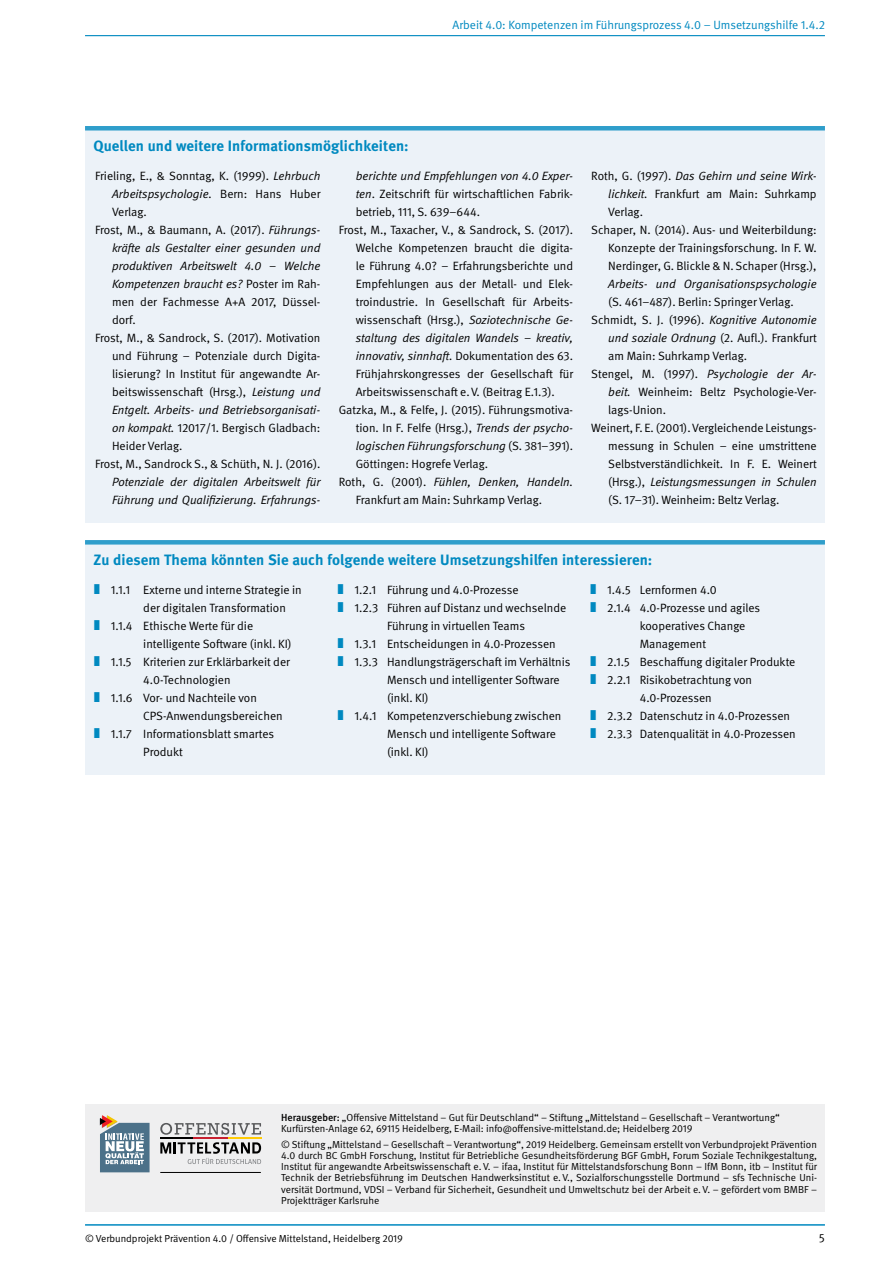
<style>
.page{position:relative;width:893px;height:1263px;background:#fff}
.page>*{position:absolute;margin:0;border:0;box-sizing:border-box;transform-origin:0 0}
.L_H3_Quellen{font:700 15px "DGUV Meta";letter-spacing:.005em;color:#0089c0}
.L_Quellen{font:12px/18px "DGUV Meta";color:#000}
.L_Quellen-2{font:italic 12px/18px "DGUV Meta";color:#000;text-align:justify}
.t1{font:12px "DGUV Meta";color:#0089c0}
.t2{font:10.2px/11.2px "DGUV Meta";color:#000}
.s1{font-style:italic}
.s2{font-style:normal}
.s3{font-weight:500}
</style>
<div class="page">
<hr style="left:85px;top:35px;width:740px;height:1px;background:#0089c0">
<hr style="left:85px;top:1224px;width:740px;height:2px;background:#0089c0">
<div style="left:85px;top:1105px;width:740px;height:107px;background:#efeff0"></div>
<svg style="left:100px;top:1115px;width:50px;height:57px"></svg>
<hr style="left:160px;top:1172px;width:101px;height:1px;background:#000">
<hr style="left:160px;top:1137px;width:34px;height:2px;background:#000">
<hr style="left:193px;top:1137px;width:35px;height:2px;background:#c72030">
<hr style="left:228px;top:1137px;width:33px;height:2px;background:#ffcb05">
<svg style="left:160px;top:1123px;width:101px;height:12px"></svg>
<svg style="left:160px;top:1142px;width:101px;height:22px"></svg>
<div style="left:85px;top:126px;width:740px;height:396px;background:#ecf2f8"></div>
<div style="left:85px;top:126px;width:740px;height:5px;background:#2f9ecb"></div>
<div style="left:85px;top:540px;width:740px;height:234px;background:#ecf2f8"></div>
<div style="left:85px;top:540px;width:740px;height:5px;background:#2f9ecb"></div>
<p class="t1" style="left:453px;top:18px;width:374px">Arbeit 4.0: Kompetenzen im Führungsprozess 4.0 – Umsetzungshilfe 1.4.2</p>
<p class="L_H3_Quellen" style="left:94px;top:137px;width:317px">Quellen und weitere Informationsmöglichkeiten:</p>
<p class="L_Quellen" style="left:112px;top:167px;width:210px;text-align:justify;text-indent:-17px">Frieling, E., &amp; Sonntag, K. (1999). <span class="s1">Lehrbuch Arbeitspsychologie.</span> Bern: Hans Huber Verlag.</p>
<p class="L_Quellen-2" style="left:112px;top:221px;width:210px;text-indent:-17px"><span class="s2">Frost, M., &amp; Baumann, A. (2017).</span> Führungs&shy;kräfte als Gestalter einer gesunden und produktiven Arbeitswelt 4.0 – Welche Kompetenzen braucht es? <span class="s2">Poster im Rah&shy;men der Fachmesse A+A 2017, Düssel&shy;dorf.</span></p>
<p class="L_Quellen" style="left:112px;top:329px;width:210px;text-align:justify;text-indent:-17px">Frost, M., &amp; Sandrock, S. (2017). Motivation und Führung – Potenziale durch Digita&shy;lisierung? In Institut für angewandte Ar&shy;beitswissenschaft (Hrsg.), <span class="s1">Leistung und Entgelt. Arbeits- und Betriebsorganisati&shy;on kompakt.</span> 12017/1. Bergisch Gladbach:<br>Heider Verlag.</p>
<p class="L_Quellen-2" style="left:112px;top:455px;width:210px;text-indent:-17px"><span class="s2">Frost, M., Sandrock S., &amp; Schüth, N. J. (2016).<br></span>Potenziale der digitalen Arbeitswelt für Führung und Qualifizierung. Erfahrungs-</p>
<p class="L_Quellen" style="left:356px;top:167px;width:219px;text-align:justify"><span class="s1">berichte und Empfehlungen von 4.0 Exper&shy;ten</span>. Zeitschrift für wirtschaftlichen Fabrik&shy;betrieb, 111, S. 639–644.</p>
<p class="L_Quellen" style="left:356px;top:221px;width:219px;text-align:justify;text-indent:-17px">Frost, M., Taxacher, V., &amp; Sandrock, S. (2017).<br>Welche Kompetenzen braucht die digita&shy;le Führung 4.0? – Erfahrungsberichte und Empfehlungen aus der Metall- und Elek&shy;troindustrie. In Gesellschaft für Arbeits&shy;wissenschaft (Hrsg.), <span class="s1">Soziotechnische Ge&shy;staltung des digitalen Wandels – kreativ, innovativ, sinnhaft.</span> Dokumentation des 63.<br>Frühjahrskongresses der Gesellschaft für Arbeitswissenschaft e.V. (Beitrag E.1.3).</p>
<p class="L_Quellen" style="left:356px;top:401px;width:219px;text-align:justify;text-indent:-17px">Gatzka, M., &amp; Felfe, J. (2015). Führungsmotiva&shy;tion. In F. Felfe (Hrsg.), <span class="s1">Trends der psycho&shy;logischen Führungsforschung</span> (S. 381–391).<br>Göttingen: Hogrefe Verlag.</p>
<p class="L_Quellen" style="left:356px;top:473px;width:219px;text-indent:-17px">Roth, G. (2001). <span class="s1">Fühlen, Denken, Handeln.<br></span>Frankfurt am Main: Suhrkamp Verlag.</p>
<p class="L_Quellen" style="left:608px;top:167px;width:210px;text-align:justify;text-indent:-17px">Roth, G. (1997). <span class="s1">Das Gehirn und seine Wirk&shy;lichkeit.</span> Frankfurt am Main: Suhrkamp Verlag.</p>
<p class="L_Quellen" style="left:608px;top:221px;width:210px;text-align:justify;text-indent:-17px">Schaper, N. (2014). Aus- und Weiterbildung:<br>Konzepte der Trainingsforschung. In F. W.<br>Nerdinger, G. Blickle &amp; N. Schaper (Hrsg.), <span class="s1">Arbeits- und Organisationspsychologie </span>(S. 461–487). Berlin: Springer Verlag.</p>
<p class="L_Quellen" style="left:608px;top:311px;width:210px;text-align:justify;text-indent:-17px">Schmidt, S. J. (1996). <span class="s1">Kognitive Autonomie und soziale Ordnung</span> (2. Aufl.). Frankfurt am Main: Suhrkamp Verlag.</p>
<p class="L_Quellen" style="left:608px;top:365px;width:210px;text-align:justify;text-indent:-17px">Stengel, M. (1997). <span class="s1">Psychologie der Ar&shy;beit.</span> Weinheim: Beltz Psychologie-Ver&shy;lags-Union.</p>
<p class="L_Quellen" style="left:608px;top:419px;width:210px;text-align:justify;text-indent:-17px">Weinert, F. E. (2001). Vergleichende Leistungs&shy;messung in Schulen – eine umstrittene Selbstverständlichkeit. In F. E. Weinert (Hrsg.), <span class="s1">Leistungsmessungen in Schulen </span>(S. 17–31). Weinheim: Beltz Verlag.</p>
<p class="L_H3_Quellen" style="left:94px;top:551px;width:560px">Zu diesem Thema könnten Sie auch folgende weitere Umsetzungshilfen interessieren:</p>
<p class="L_Quellen" style="left:143px;top:581px;width:160px;text-indent:-32px">1.1.1 Externe und interne Strategie in der digitalen Transformation</p>
<p class="L_Quellen" style="left:143px;top:617px;width:150px;text-indent:-32px">1.1.4 Ethische Werte für die intelligente Software (inkl. KI)</p>
<p class="L_Quellen" style="left:143px;top:653px;width:148px;text-indent:-32px">1.1.5 Kriterien zur Erklärbarkeit der<br>4.0-Technologien</p>
<p class="L_Quellen" style="left:143px;top:689px;width:141px;text-indent:-32px">1.1.6 Vor- und Nachteile von<br>CPS-Anwendungsbereichen</p>
<p class="L_Quellen" style="left:143px;top:725px;width:132px;text-indent:-32px">1.1.7 Informationsblatt smartes<br>Produkt</p>
<p class="L_Quellen" style="left:355px;top:581px;width:165px">1.2.1 Führung und 4.0-Prozesse</p>
<p class="L_Quellen" style="left:387px;top:599px;width:181px;text-indent:-32px">1.2.3 Führen auf Distanz und wechselnde<br>Führung in virtuellen Teams</p>
<p class="L_Quellen" style="left:355px;top:635px;width:203px">1.3.1 Entscheidungen in 4.0-Prozessen</p>
<p class="L_Quellen" style="left:387px;top:653px;width:185px;text-indent:-32px">1.3.3 Handlungsträgerschaft im Verhältnis<br>Mensch und intelligenter Software (inkl. KI)</p>
<p class="L_Quellen" style="left:387px;top:707px;width:176px;text-indent:-32px">1.4.1 Kompetenzverschiebung zwischen<br>Mensch und intelligente Software (inkl. KI)</p>
<p class="L_Quellen" style="left:607px;top:581px;width:111px">1.4.5 Lernformen 4.0</p>
<p class="L_Quellen" style="left:640px;top:599px;width:122px;text-indent:-32px">2.1.4 4.0-Prozesse und agiles kooperatives Change<br>Management</p>
<p class="L_Quellen" style="left:607px;top:653px;width:190px">2.1.5 Beschaffung digitaler Produkte</p>
<p class="L_Quellen" style="left:640px;top:671px;width:114px;text-indent:-32px">2.2.1 Risikobetrachtung von<br>4.0-Prozessen</p>
<p class="L_Quellen" style="left:607px;top:707px;width:184px">2.3.2 Datenschutz in 4.0-Prozessen</p>
<p class="L_Quellen" style="left:607px;top:725px;width:190px">2.3.3 Datenqualität in 4.0-Prozessen</p>
<p class="t2" style="left:281px;top:1112px;width:500px"><span class="s3">Herausgeber:</span> „Offensive Mittelstand – Gut für Deutschland“ – Stiftung „Mittelstand – Gesellschaft – Verantwortung“<br>Kurfürsten-Anlage 62, 69115 Heidelberg, E-Mail: info@offensive-mittelstand.de; Heidelberg 2019</p>
<p class="t2" style="left:281px;top:1138px;width:537px;text-align:justify">© Stiftung „Mittelstand – Gesellschaft – Verantwortung“, 2019 Heidelberg. Gemeinsam erstellt von Verbundprojekt Prävention 4.0 durch BC GmbH Forschung, Institut für Betriebliche Gesundheitsförderung BGF GmbH, Forum Soziale Technikgestaltung, Institut für angewandte Arbeitswissenschaft e. V. – ifaa, Institut für Mittelstandsforschung Bonn – IfM Bonn, itb – Institut für Technik der Betriebsführung im Deutschen Handwerksinstitut e. V., Sozialforschungsstelle Dortmund – sfs Technische Uni&shy;versität Dortmund, VDSI – Verband für Sicherheit, Gesundheit und Umweltschutz bei der Arbeit e. V. – gefördert vom BMBF – Projektträger Karlsruhe</p>
<p class="t2" style="left:85px;top:1233px;width:319px">© Verbundprojekt Prävention 4.0 / Offensive Mittelstand, Heidelberg 2019</p>
<p class="L_Quellen" style="left:819px;top:1229px;width:7px">5</p>
</div>
